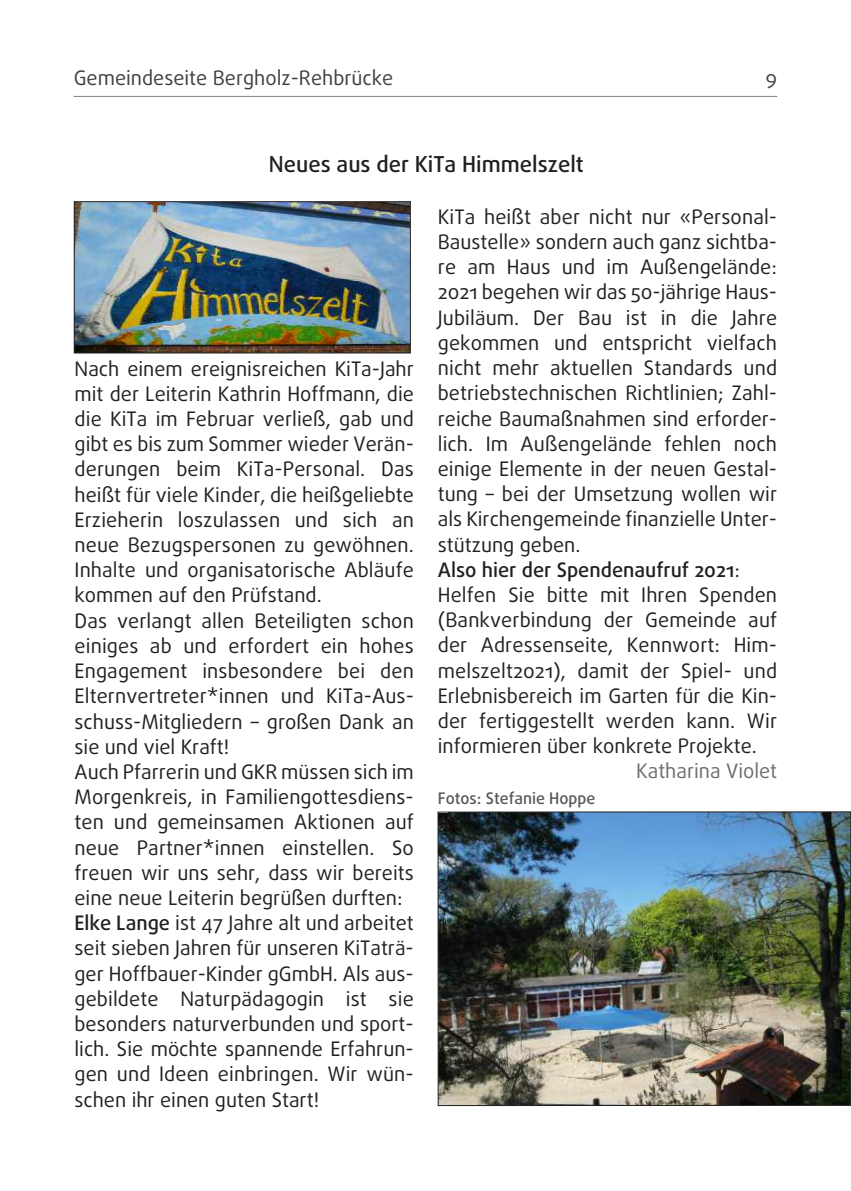
<style>
.page{position:relative;width:851px;height:1191px;background:#fff}
.page>*{position:absolute;margin:0;border:0;box-sizing:border-box;transform-origin:0 0}
.t1{font:500 22px "Daxline";color:#231f20}
.t2{font:20px/25.2px "Daxline";letter-spacing:.005em;color:#231f20}
.t3{font:20px "Daxline";color:#3e3e3f}
.t4{font:20px "Daxline";color:#6c6d70}
.t5{font:500 16px "Daxline";color:#57585a}
.s1{font-weight:500}
</style>
<div class="page">
<hr style="left:74px;top:96px;width:703px;height:1px;background:#808285">
<img style="left:76px;top:203px;width:333px;height:148px">
<div style="left:74px;top:201px;width:337px;height:152px;border:1px solid #231f20"></div>
<img style="left:439px;top:813px;width:409px;height:291px">
<div style="left:437px;top:811px;width:413px;height:295px;border:1px solid #231f20"></div>
<p class="t3" style="left:74px;top:70px;width:321px">Gemeindeseite Bergholz-Rehbrücke</p>
<p class="t3" style="left:765px;top:70px;width:13px">9</p>
<p class="t1" style="left:269px;top:155px;width:316px">Neues aus der KiTa Himmelszelt</p>
<p class="t2" style="left:74px;top:357px;width:341px">Nach einem ereignisreichen KiTa-Jahr mit der Leiterin Kathrin Hoffmann, die die KiTa im Februar verließ, gab und gibt es bis zum Sommer wieder Verän&shy;derungen beim KiTa-Personal. Das heißt für viele Kinder, die heißgeliebte Erzieherin loszulassen und sich an neue Bezugspersonen zu gewöhnen.<br>Inhalte und organisatorische Abläufe kommen auf den Prüfstand.<br>Das verlangt allen Beteiligten schon einiges ab und erfordert ein hohes Engagement insbesondere bei den Elternvertreter*innen und KiTa-Aus&shy;schuss-Mitgliedern – großen Dank an sie und viel Kraft!<br>Auch Pfarrerin und GKR müssen sich im Morgenkreis, in Familiengottesdiens&shy;ten und gemeinsamen Aktionen auf neue Partner*innen einstellen. So freuen wir uns sehr, dass wir bereits eine neue Leiterin begrüßen durften:<br><span class="s1">Elke Lange</span> ist 47 Jahre alt und arbeitet seit sieben Jahren für unseren KiTaträ&shy;ger Hoffbauer-Kinder gGmbH. Als aus&shy;gebildete Naturpädagogin ist sie besonders naturverbunden und sport&shy;lich. Sie möchte spannende Erfahrun&shy;gen und Ideen einbringen. Wir wün&shy;schen ihr einen guten Start!</p>
<p class="t2" style="left:437px;top:205px;width:341px">KiTa heißt aber nicht nur «Personal-Baustelle» sondern auch ganz sichtba&shy;re am Haus und im Außengelände:<br>2021 begehen wir das 50-jährige Haus-Jubiläum. Der Bau ist in die Jahre gekommen und entspricht vielfach nicht mehr aktuellen Standards und betriebstechnischen Richtlinien; Zahl&shy;reiche Baumaßnahmen sind erforder&shy;lich. Im Außengelände fehlen noch einige Elemente in der neuen Gestal&shy;tung – bei der Umsetzung wollen wir als Kirchengemeinde finanzielle Unter&shy;stützung geben.<br><span class="s1">Also hier der Spendenaufruf 2021</span>:<br>Helfen Sie bitte mit Ihren Spenden (Bankverbindung der Gemeinde auf der Adressenseite, Kennwort: Him&shy;melszelt2021), damit der Spiel- und Erlebnisbereich im Garten für die Kin&shy;der fertiggestellt werden kann. Wir informieren über konkrete Projekte.</p>
<p class="t4" style="left:636px;top:763px;width:142px">Katharina Violet</p>
<p class="t5" style="left:438px;top:791px;width:159px">Fotos: Stefanie Hoppe</p>
</div>
